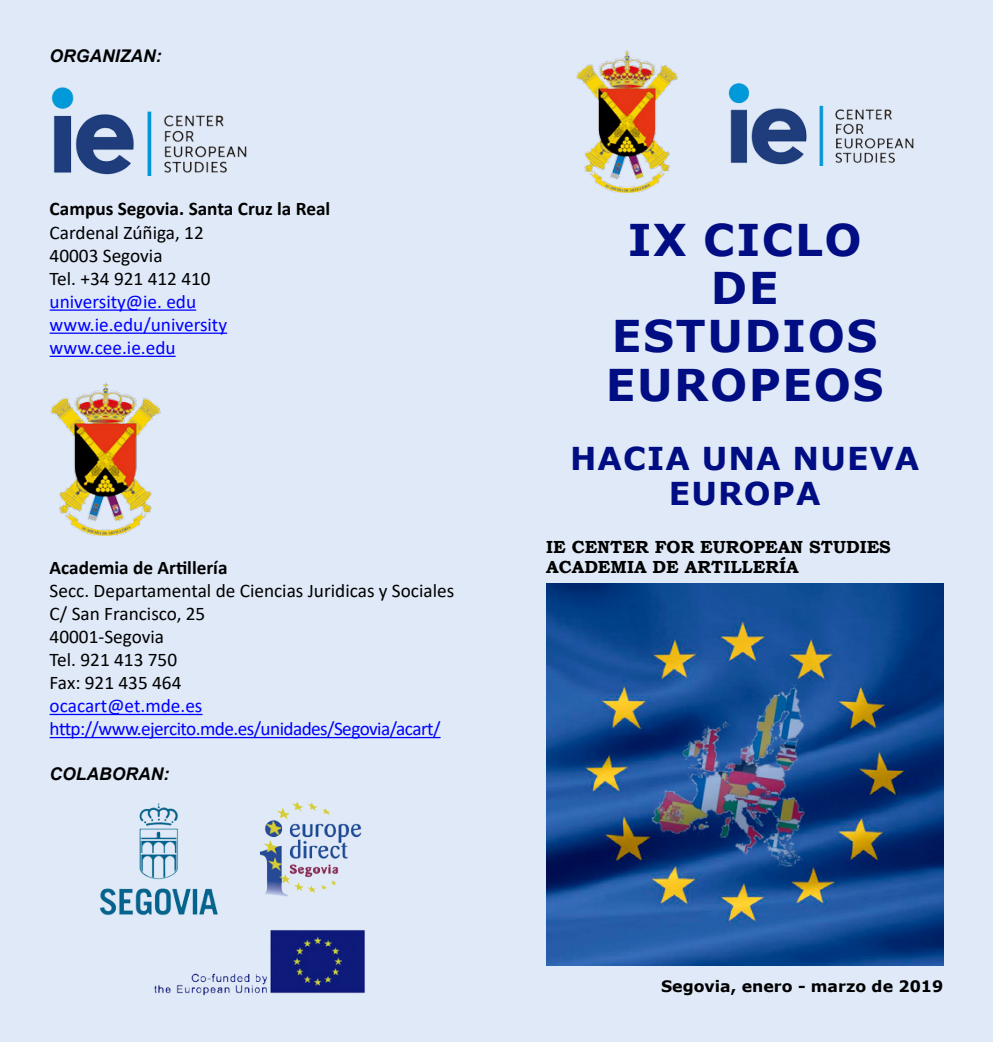
<style>
.page{position:relative;width:993px;height:1042px;background:#fff}
.page>*{position:absolute;margin:0;border:0;box-sizing:border-box;transform-origin:0 0}
.t1{font:700 43.75px "Verdana";letter-spacing:.035em;color:#010d83}
.t2{font:700 31.5px/34.6px "Verdana";letter-spacing:.035em;color:#010d83;text-align:center}
.t3{font:19.25px/23.1px "Calibri";color:#000}
.t4{font:19.25px "Calibri";color:#00f}
.t5{font:19.25px "Calibri";letter-spacing:-.02em;color:#00f}
.t6{font:700 19.25px "Calibri";color:#000}
.t7{font:700 17.5px "Bookman Old Style";color:#000}
.t8{font:italic 700 17.5px "Arial";color:#000}
.t9{font:700 15.75px "Verdana";color:#000}
.s1{color:#00f}
</style>
<div class="page">
<div style="left:0;top:0;width:992px;height:1042px;background:#dfe9f7"></div>
<img style="left:546px;top:583px;width:397px;height:382px">
<img style="left:728px;top:83px;width:186px;height:82px">
<img style="left:576px;top:50px;width:102px;height:142px">
<hr style="left:50px;top:309px;width:146px;height:2px;background:#00f">
<hr style="left:50px;top:332px;width:177px;height:2px;background:#00f">
<hr style="left:50px;top:356px;width:125px;height:1px;background:#00f">
<hr style="left:50px;top:714px;width:152px;height:1px;background:#00f">
<hr style="left:50px;top:737px;width:390px;height:1px;background:#00f">
<img style="left:51px;top:87px;width:196px;height:88px">
<img style="left:50px;top:382px;width:111px;height:153px">
<img style="left:99px;top:803px;width:79px;height:113px">
<img style="left:146px;top:881px;width:219px;height:115px">
<img style="left:231px;top:801px;width:134px;height:120px">
<p class="t8" style="left:50px;top:45px;width:113px">ORGANIZAN:</p>
<p class="t6" style="left:50px;top:195px;width:282px">Campus Segovia. Santa Cruz la Real</p>
<p class="t3" style="left:50px;top:220px;width:155px">Cardenal Zúñiga, 12</p>
<p class="t3" style="left:50px;top:243px;width:162px">40003 Segovia<br>Tel. +34 921 412 410 <span class="s1">university@ie. edu</span></p>
<p class="t4" style="left:50px;top:311px;width:179px">www.ie.edu/university</p>
<p class="t4" style="left:50px;top:334px;width:127px">www.cee.ie.edu</p>
<p class="t6" style="left:50px;top:554px;width:179px">Academia de Artillería</p>
<p class="t3" style="left:50px;top:578px;width:406px">Secc. Departamental de Ciencias Juridicas y Sociales</p>
<p class="t3" style="left:50px;top:601px;width:157px">C/ San Francisco, 25</p>
<p class="t3" style="left:50px;top:624px;width:116px">40001-Segovia</p>
<p class="t3" style="left:50px;top:647px;width:129px">Tel. 921 413 750</p>
<p class="t3" style="left:50px;top:671px;width:133px">Fax: 921 435 464</p>
<p class="t4" style="left:50px;top:692px;width:154px">ocacart@et.mde.es</p>
<p class="t5" style="left:50px;top:715px;width:392px">http://www.ejercito.mde.es/unidades/Segovia/acart/</p>
<p class="t8" style="left:50px;top:762px;width:121px">COLABORAN:</p>
<p class="t1" style="left:627px;top:209px;width:235px">IX CICLO</p>
<p class="t1" style="left:710px;top:257px;width:69px">DE</p>
<p class="t1" style="left:611px;top:305px;width:267px">ESTUDIOS</p>
<p class="t1" style="left:605px;top:354px;width:279px">EUROPEOS</p>
<p class="t2" style="left:570px;top:440px;width:351px">HACIA UNA NUEVA<br>EUROPA</p>
<p class="t7" style="left:546px;top:535px;width:346px">IE CENTER FOR EUROPEAN STUDIES</p>
<p class="t7" style="left:546px;top:554px;width:254px">ACADEMIA DE ARTILLERÍA</p>
<p class="t9" style="left:660px;top:975px;width:284px">Segovia, enero - marzo de 2019</p>
</div>
